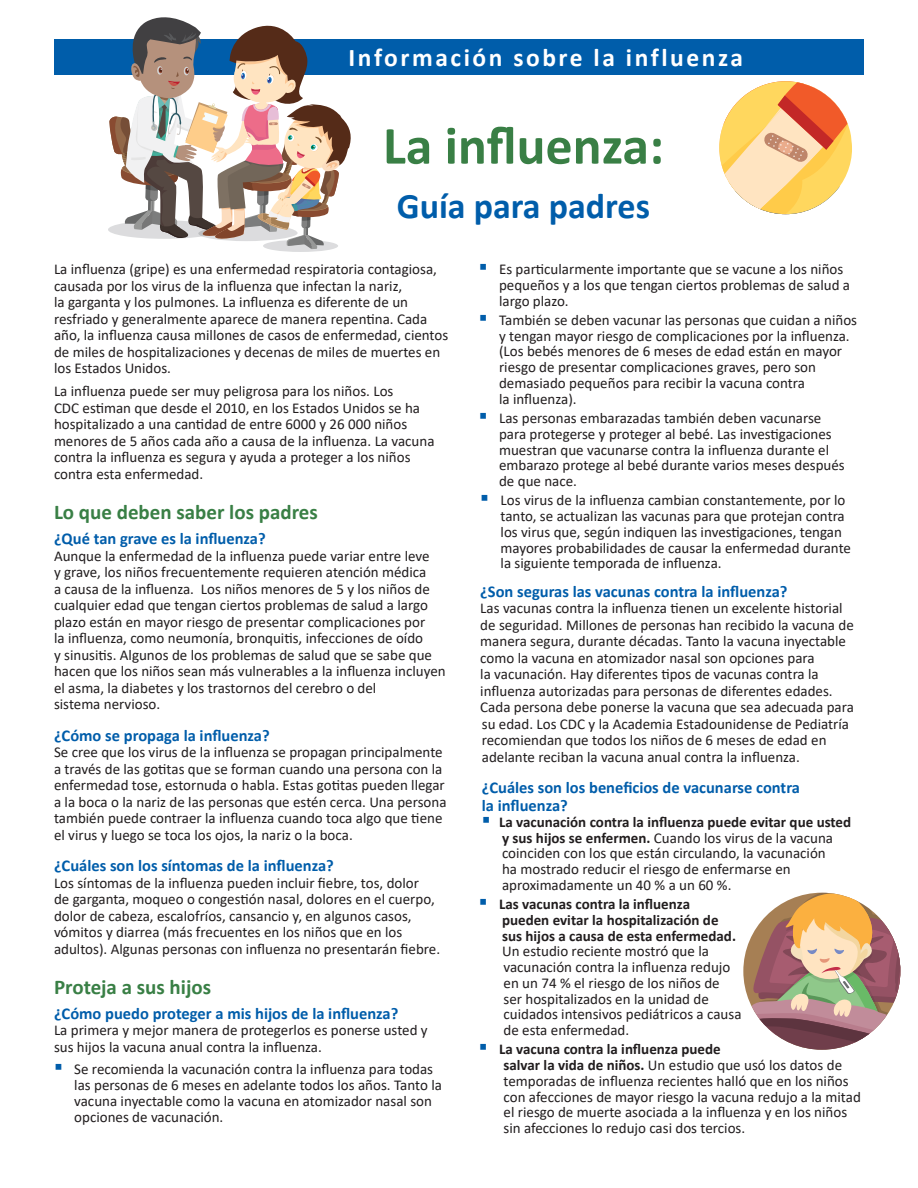
<style>
.page{position:relative;width:918px;height:1188px;background:#fff}
.page>*{position:absolute;margin:0;border:0;box-sizing:border-box;transform-origin:0 0}
.t1{font:700 54px "Calibri";color:#397f45}
.t2{font:700 36px "Calibri";color:#005daa}
.t3{font:700 25.5px "Calibri";letter-spacing:.1em;color:#fff}
.t4{font:700 21px "Calibri";color:#397f45}
.t5{font:700 16.5px/18px "Calibri";color:#005daa}
.t6{font:15px/16.5px "Calibri";color:#211d1e}
.t7{font:700 15px/15.8px "Calibri";color:#211d1e}
.s1{color:#005daa}
.s2{font-weight:700}
</style>
<div class="page">
<div style="left:54px;top:39px;width:810px;height:36px;background:#005daa"></div>
<svg style="left:719px;top:81px;width:133px;height:133px"></svg>
<div style="left:263px;top:240px;width:75px;height:12px;background:#dcdcde;border-radius:50%"></div>
<svg style="left:109px;top:17px;width:242px;height:232px"></svg>
<svg style="left:743px;top:893px;width:157px;height:157px"></svg>
<h3 class="t3" style="left:349px;top:39px;width:396px">Información sobre la influenza</h3>
<h1 class="t1" style="left:383px;top:107px;width:283px">La influenza:</h1>
<h2 class="t2" style="left:397px;top:181px;width:255px">Guía para padres</h2>
<p class="t6" style="left:54px;top:261px;width:396px">La influenza (gripe) es una enfermedad respiratoria contagiosa, causada por los virus de la influenza que infectan la nariz,<br>la garganta y los pulmones. La influenza es diferente de un resfriado y generalmente aparece de manera repentina. Cada año, la influenza causa millones de casos de enfermedad, cientos de miles de hospitalizaciones y decenas de miles de muertes en los Estados Unidos.</p>
<p class="t6" style="left:54px;top:383px;width:382px">La influenza puede ser muy peligrosa para los niños. Los<br>CDC estiman que desde el 2010, en los Estados Unidos se ha hospitalizado a una cantidad de entre 6000 y 26 000 niños menores de 5 años cada año a causa de la influenza. La vacuna contra la influenza es segura y ayuda a proteger a los niños contra esta enfermedad.</p>
<h3 class="t4" style="left:54px;top:498px;width:265px">Lo que deben saber los padres</h3>
<p class="t5" style="left:54px;top:530px;width:213px">¿Qué tan grave es la influenza?</p>
<p class="t6" style="left:54px;top:547px;width:393px">Aunque la enfermedad de la influenza puede variar entre leve<br>y grave, los niños frecuentemente requieren atención médica<br>a causa de la influenza. Los niños menores de 5 y los niños de cualquier edad que tengan ciertos problemas de salud a largo plazo están en mayor riesgo de presentar complicaciones por<br>la influenza, como neumonía, bronquitis, infecciones de oído<br>y sinusitis. Algunos de los problemas de salud que se sabe que hacen que los niños sean más vulnerables a la influenza incluyen el asma, la diabetes y los trastornos del cerebro o del<br>sistema nervioso.</p>
<p class="t5" style="left:54px;top:726px;width:217px">¿Cómo se propaga la influenza?</p>
<p class="t6" style="left:54px;top:744px;width:394px">Se cree que los virus de la influenza se propagan principalmente a través de las gotitas que se forman cuando una persona con la enfermedad tose, estornuda o habla. Estas gotitas pueden llegar a la boca o la nariz de las personas que estén cerca. Una persona también puede contraer la influenza cuando toca algo que tiene el virus y luego se toca los ojos, la nariz o la boca.</p>
<p class="t5" style="left:54px;top:857px;width:281px">¿Cuáles son los síntomas de la influenza?</p>
<p class="t6" style="left:54px;top:874px;width:388px">Los síntomas de la influenza pueden incluir fiebre, tos, dolor<br>de garganta, moqueo o congestión nasal, dolores en el cuerpo, dolor de cabeza, escalofríos, cansancio y, en algunos casos, vómitos y diarrea (más frecuentes en los niños que en los adultos). Algunas personas con influenza no presentarán fiebre.</p>
<h3 class="t4" style="left:54px;top:972px;width:159px">Proteja a sus hijos</h3>
<p class="t5" style="left:54px;top:1004px;width:346px">¿Cómo puedo proteger a mis hijos de la influenza?</p>
<p class="t6" style="left:54px;top:1022px;width:375px">La primera y mejor manera de protegerlos es ponerse usted y sus hijos la vacuna anual contra la influenza.</p>
<p class="t6" style="left:74px;top:1061px;width:369px;line-height:15.8px;text-indent:-20px"><span class="s1">▪</span> Se recomienda la vacunación contra la influenza para todas las personas de 6 meses en adelante todos los años. Tanto la vacuna inyectable como la vacuna en atomizador nasal son opciones de vacunación.</p>
<p class="t6" style="left:499px;top:261px;width:353px;line-height:15.8px;text-indent:-20px"><span class="s1">▪</span> Es particularmente importante que se vacune a los niños pequeños y a los que tengan ciertos problemas de salud a largo plazo.</p>
<p class="t6" style="left:499px;top:312px;width:360px;line-height:15.8px;text-indent:-20px"><span class="s1">▪</span> También se deben vacunar las personas que cuidan a niños y tengan mayor riesgo de complicaciones por la influenza. (Los bebés menores de 6 meses de edad están en mayor riesgo de presentar complicaciones graves, pero son demasiado pequeños para recibir la vacuna contra<br>la influenza).</p>
<p class="t6" style="left:499px;top:410px;width:347px;line-height:15.8px;text-indent:-20px"><span class="s1">▪</span> Las personas embarazadas también deben vacunarse para protegerse y proteger al bebé. Las investigaciones muestran que vacunarse contra la influenza durante el embarazo protege al bebé durante varios meses después de que nace.</p>
<p class="t6" style="left:501px;top:492px;width:352px;line-height:15.8px;text-indent:-20px"><span class="s1">▪</span> Los virus de la influenza cambian constantemente, por lo tanto, se actualizan las vacunas para que protejan contra los virus que, según indiquen las investigaciones, tengan mayores probabilidades de causar la enfermedad durante la siguiente temporada de influenza.</p>
<p class="t5" style="left:480px;top:582px;width:309px">¿Son seguras las vacunas contra la influenza?</p>
<p class="t6" style="left:480px;top:599px;width:375px">Las vacunas contra la influenza tienen un excelente historial de seguridad. Millones de personas han recibido la vacuna de manera segura, durante décadas. Tanto la vacuna inyectable como la vacuna en atomizador nasal son opciones para<br>la vacunación. Hay diferentes tipos de vacunas contra la influenza autorizadas para personas de diferentes edades.<br>Cada persona debe ponerse la vacuna que sea adecuada para su edad. Los CDC y la Academia Estadounidense de Pediatría recomiendan que todos los niños de 6 meses de edad en adelante reciban la vacuna anual contra la influenza.</p>
<p class="t5" style="left:482px;top:778px;width:320px">¿Cuáles son los beneficios de vacunarse contra la influenza?</p>
<p class="t6" style="left:502px;top:814px;width:351px;line-height:15.8px;text-indent:-20px"><span class="s1">▪</span> <span class="s2">La vacunación contra la influenza puede evitar que usted y sus hijos se enfermen.</span> Cuando los virus de la vacuna coinciden con los que están circulando, la vacunación<br>ha mostrado reducir el riesgo de enfermarse en aproximadamente un 40 % a un 60 %.</p>
<p class="t7" style="left:502px;top:896px;width:235px;text-indent:-23px"><span class="s1">▪</span> Las vacunas contra la influenza pueden evitar la hospitalización de sus hijos a causa de esta enfermedad.</p>
<p class="t6" style="left:502px;top:943px;width:241px;line-height:15.8px">Un estudio reciente mostró que la vacunación contra la influenza redujo en un 74 % el riesgo de los niños de<br>ser hospitalizados en la unidad de cuidados intensivos pediátricos a causa de esta enfermedad.</p>
<p class="t6" style="left:504px;top:1041px;width:359px;line-height:15.8px;text-indent:-25px"><span class="s1">▪</span> <span class="s2">La vacuna contra la influenza puede<br>salvar la vida de niños.</span> Un estudio que usó los datos de temporadas de influenza recientes halló que en los niños con afecciones de mayor riesgo la vacuna redujo a la mitad el riesgo de muerte asociada a la influenza y en los niños sin afecciones lo redujo casi dos tercios.</p>
</div>
